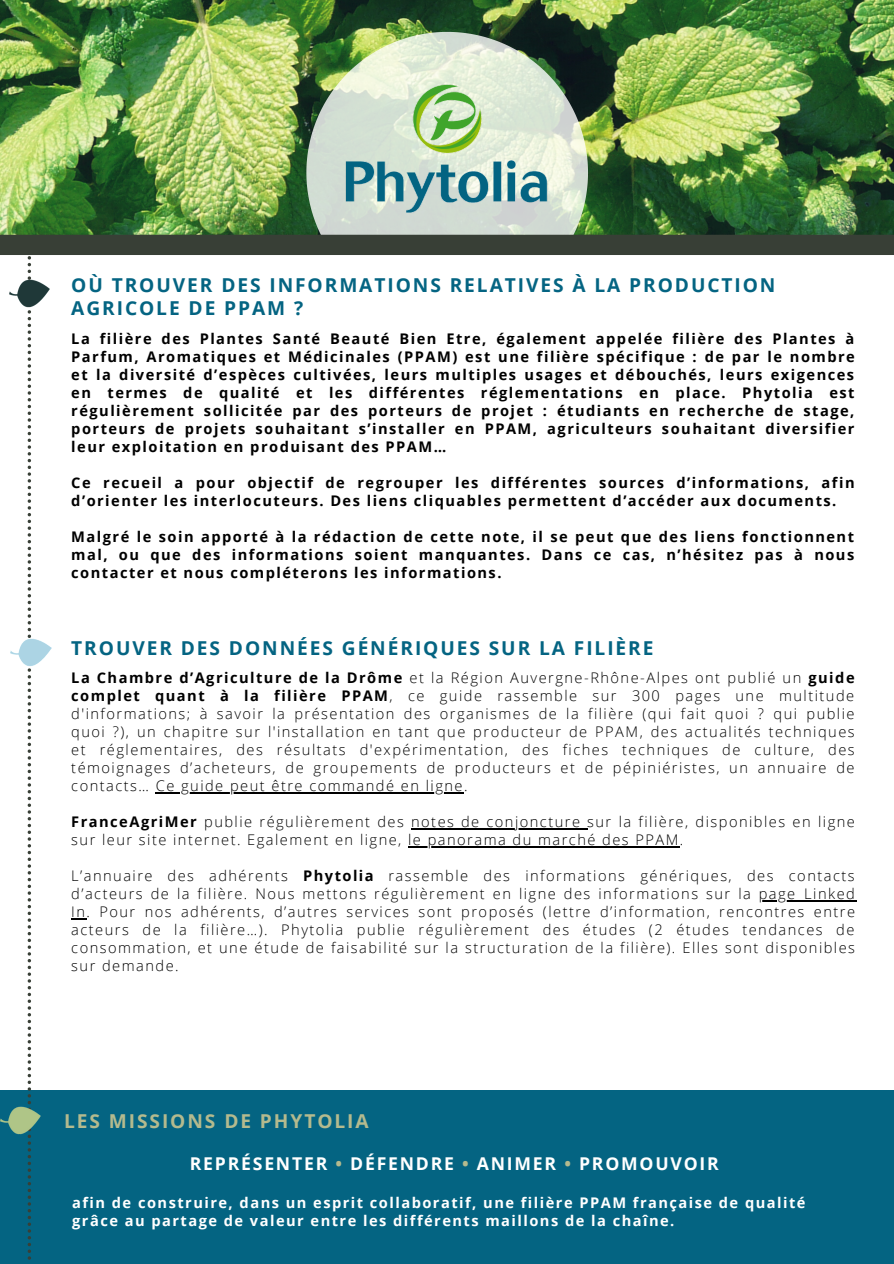
<style>
.page{position:relative;width:894px;height:1264px;background:#fff}
.page>*{position:absolute;margin:0;border:0;box-sizing:border-box;transform-origin:0 0}
.t1{font:700 19.2px/23.7px "Open Sans";letter-spacing:.1em;color:#046482}
.t2{font:700 19.2px "Open Sans";letter-spacing:.1em;color:#b4ba8e}
.t3{font:700 17.7px "Open Sans";letter-spacing:.1em;color:#fff}
.t4{font:300 14.7px/18px "Open Sans";letter-spacing:.1em;color:#000;text-align:justify}
.t5{font:700 14.7px/18px "Open Sans";letter-spacing:.1em;color:#000;text-align:justify}
.t6{font:700 14.7px/18px "Open Sans";letter-spacing:.1em;color:#fff}
.s1{font-weight:700}
.s2{color:#b4ba8e}
</style>
<div class="page">
<img style="left:0;top:0;width:893px;height:235px">
<svg style="left:306px;top:32px;width:282px;height:203px;background:#8d9f86"></svg>
<img style="left:334px;top:61px;width:225px;height:173px">
<div style="left:0;top:1090px;width:893px;height:173px;background:#046482"></div>
<svg style="left:28px;top:256px;width:3px;height:1003px"></svg>
<img style="left:9px;top:273px;width:41px;height:40px">
<img style="left:0;top:1100px;width:41px;height:40px">
<div style="left:0;top:235px;width:893px;height:20px;background:#383f36"></div>
<img style="left:11px;top:632px;width:40px;height:40px">
<hr style="left:156px;top:792px;width:308px;height:1px;background:#000">
<hr style="left:411px;top:828px;width:176px;height:1px;background:#000">
<hr style="left:408px;top:846px;width:271px;height:1px;background:#000">
<hr style="left:758px;top:900px;width:98px;height:1px;background:#000">
<svg style="left:71px;top:918px;width:15px;height:1px"></svg>
<p class="t1" style="left:71px;top:272px;width:705px">OÙ TROUVER DES INFORMATIONS RELATIVES À LA PRODUCTION<br>AGRICOLE DE PPAM ?</p>
<p class="t5" style="left:71px;top:329px;width:784px">La filière des Plantes Santé Beauté Bien Etre, également appelée filière des Plantes à Parfum, Aromatiques et Médicinales (PPAM) est une filière spécifique : de par le nombre et la diversité d’espèces cultivées, leurs multiples usages et débouchés, leurs exigences en termes de qualité et les différentes réglementations en place. Phytolia est régulièrement sollicitée par des porteurs de projet : étudiants en recherche de stage, porteurs de projets souhaitant s’installer en PPAM, agriculteurs souhaitant diversifier leur exploitation en produisant des PPAM…</p>
<p class="t5" style="left:71px;top:473px;width:784px">Ce recueil a pour objectif de regrouper les différentes sources d’informations, afin d’orienter les interlocuteurs. Des liens cliquables permettent d’accéder aux documents.</p>
<p class="t5" style="left:71px;top:527px;width:784px">Malgré le soin apporté à la rédaction de cette note, il se peut que des liens fonctionnent mal, ou que des informations soient manquantes. Dans ce cas, n’hésitez pas à nous contacter et nous compléterons les informations.</p>
<p class="t1" style="left:71px;top:636px;width:583px">TROUVER DES DONNÉES GÉNÉRIQUES SUR LA FILIÈRE</p>
<p class="t4" style="left:71px;top:668px;width:784px"><span class="s1">La Chambre d’Agriculture de la Drôme</span> et la Région Auvergne-Rhône-Alpes ont publié un <span class="s1">guide complet quant à la filière PPAM</span>, ce guide rassemble sur 300 pages une multitude d'informations; à savoir la présentation des organismes de la filière (qui fait quoi ? qui publie quoi ?), un chapitre sur l'installation en tant que producteur de PPAM, des actualités techniques et réglementaires, des résultats d'expérimentation, des fiches techniques de culture, des témoignages d’acheteurs, de groupements de producteurs et de pépiniéristes, un annuaire de contacts… Ce guide peut être commandé en ligne.</p>
<p class="t4" style="left:71px;top:812px;width:785px"><span class="s1">FranceAgriMer</span> publie régulièrement des notes de conjoncture sur la filière, disponibles en ligne sur leur site internet. Egalement en ligne, le panorama du marché des PPAM.</p>
<p class="t4" style="left:71px;top:866px;width:785px">L’annuaire des adhérents <span class="s1">Phytolia</span> rassemble des informations génériques, des contacts d’acteurs de la filière. Nous mettons régulièrement en ligne des informations sur la page Linked In. Pour nos adhérents, d’autres services sont proposés (lettre d’information, rencontres entre acteurs de la filière…). Phytolia publie régulièrement des études (2 études tendances de consommation, et une étude de faisabilité sur la structuration de la filière). Elles sont disponibles sur demande.</p>
<p class="t2" style="left:64px;top:1107px;width:306px">LES MISSIONS DE PHYTOLIA</p>
<p class="t3" style="left:190px;top:1151px;width:530px">REPRÉSENTER <span class="s2">•</span> DÉFENDRE <span class="s2">•</span> ANIMER <span class="s2">•</span> PROMOUVOIR</p>
<p class="t6" style="left:72px;top:1193px;width:734px">afin de construire, dans un esprit collaboratif, une filière PPAM française de qualité grâce au partage de valeur entre les différents maillons de la chaîne.</p>
</div>
